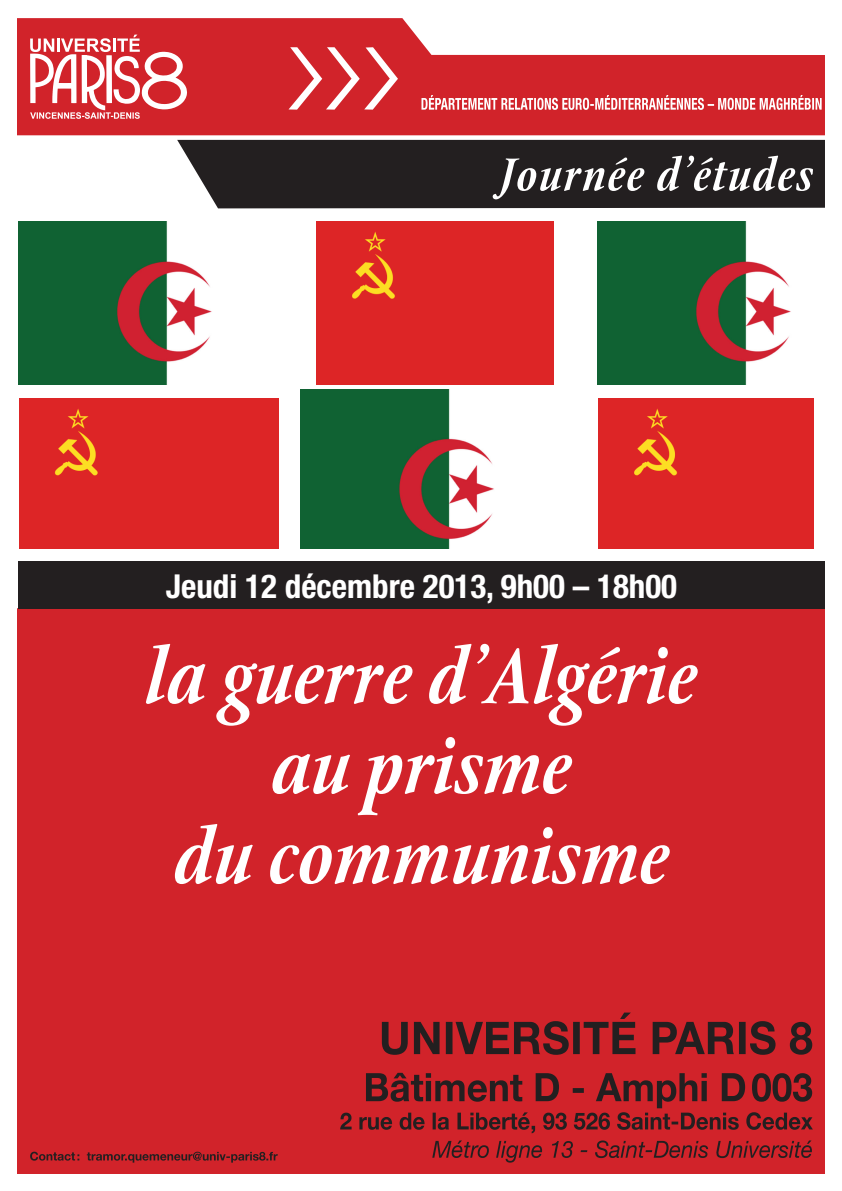
<style>
.page{position:relative;width:842px;height:1191px;background:#fff}
.page>*{position:absolute;margin:0;border:0;box-sizing:border-box;transform-origin:0 0}
.t1{font:italic 600 85px/90px "Stone Print";color:#fff;text-align:center}
.t2{font:italic 600 50px "Stone Print";letter-spacing:.03em;color:#fff}
.t3{font:700 condensed 33px "Helvetica Neue";color:#fff}
</style>
<div class="page">
<svg style="left:17px;top:18px;width:808px;height:117px;fill:#d1232a"></svg>
<svg style="left:289px;top:47px;width:109px;height:63px"></svg>
<svg style="left:30px;top:35px;width:157px;height:84px"></svg>
<div style="left:17px;top:608px;width:808px;height:566px;background:#d1232a"></div>
<div style="left:18px;top:561px;width:807px;height:48px;background:#231f20"></div>
<div style="left:177px;top:140px;width:648px;height:68px;background:#231f20"></div>
<svg style="left:432px;top:1140px;width:380px;height:22px"></svg>
<svg style="left:340px;top:1072px;width:473px;height:61px"></svg>
<svg style="left:382px;top:1012px;width:430px;height:42px"></svg>
<svg style="left:421px;top:95px;width:401px;height:15px"></svg>
<svg style="left:30px;top:1151px;width:248px;height:11px"></svg>
<div style="left:317px;top:221px;width:236px;height:164px;background:#dd2526"></div>
<img style="left:18px;top:221px;width:194px;height:164px">
<div style="left:19px;top:398px;width:260px;height:150px;background:#dd2526"></div>
<img style="left:300px;top:389px;width:194px;height:159px">
<img style="left:597px;top:221px;width:194px;height:164px">
<div style="left:599px;top:398px;width:215px;height:150px;background:#dd2526"></div>
<p class="t2" style="left:500px;top:145px;width:315px">Journée d’études</p>
<p class="t3" style="left:166px;top:566px;width:513px">Jeudi 12 décembre 2013, 9h00 – 18h00</p>
<p class="t1" style="left:145px;top:630px;width:553px">la guerre d’Algérie au prisme<br>du communisme</p>
</div>
